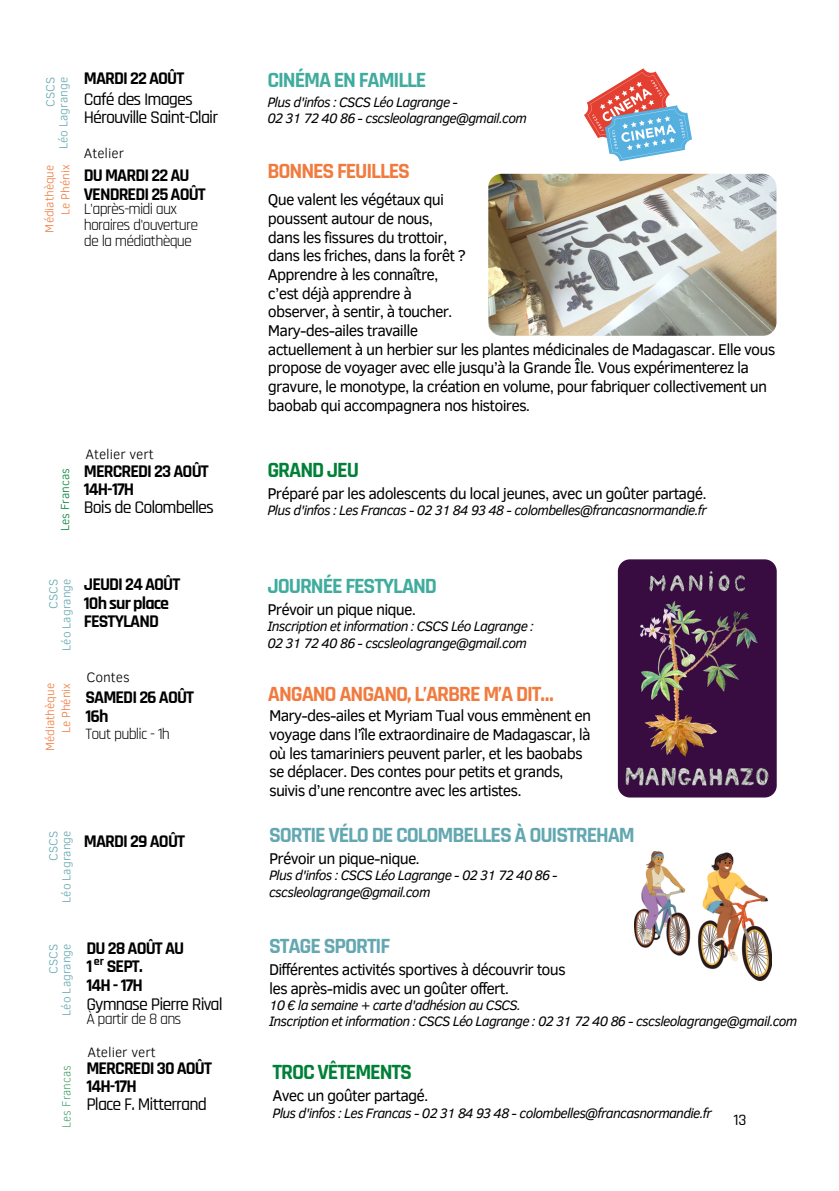
<style>
.page{position:relative;width:839px;height:1191px;background:#fff}
.page>*{position:absolute;margin:0;border:0;box-sizing:border-box;transform-origin:0 0}
.t1{font:700 22px "Rajdhani";letter-spacing:-.05em;color:#63a7b1}
.t2{font:700 22px "Rajdhani";letter-spacing:-.05em;color:#f07b3f}
.t3{font:700 22px "Rajdhani";letter-spacing:-.05em;color:#40ac9d}
.t4{font:700 22px "Rajdhani";letter-spacing:-.05em;color:#008037}
.t5{font:700 18px/18.6px "Rajdhani";letter-spacing:-.05em;color:#000}
.t6{font:500 18px "Rajdhani";letter-spacing:-.05em;color:#000}
.t7{font:16px/18.6px "Clear Sans";letter-spacing:-.05em;color:#000}
.t8{font:16px/16px "Rajdhani";letter-spacing:-.05em;color:#000}
.t9{font:500 16px "Rajdhani";color:#000}
.t10{font:italic 14px/16.4px "Clear Sans";letter-spacing:-.05em;color:#000}
.t11{font:300 14px "Clear Sans";color:#000}
.t12{font:300 12px "Clear Sans";color:#63a7b1}
.t13{font:300 12px "Clear Sans";color:#f07b3f}
.t14{font:100 12px "Clear Sans";color:#008037}
.t15{font:300 12px "Clear Sans";color:#008037}
.t16{font:700 12px "Rajdhani";color:#000}
</style>
<div class="page">
<img style="left:488px;top:174px;width:288px;height:162px;border-radius:13px">
<img style="left:617px;top:559px;width:159px;height:239px;border-radius:12px">
<svg style="left:584px;top:68px;width:108px;height:93px"></svg>
<img style="left:635px;top:852px;width:136px;height:129px">
<p class="t12" style="left:42px;top:107px;width:31px;rotate:-90deg">CSCS</p>
<p class="t12" style="left:55px;top:149px;width:73px;rotate:-90deg">Léo Lagrange</p>
<p class="t13" style="left:41px;top:233px;width:69px;rotate:-90deg">Médiathèque</p>
<p class="t13" style="left:57px;top:215px;width:52px;rotate:-90deg">Le Phénix</p>
<p class="t5" style="left:84px;top:70px;width:102px">MARDI 22 AOÛT</p>
<p class="t6" style="left:84px;top:88px;width:111px">Café des Images</p>
<p class="t6" style="left:84px;top:107px;width:136px">Hérouville Saint-Clair</p>
<p class="t11" style="left:84px;top:143px;width:42px">Atelier</p>
<p class="t5" style="left:84px;top:166px;width:123px">DU MARDI 22 AU<br>VENDREDI 25 AOÛT</p>
<p class="t8" style="left:84px;top:202px;width:116px">L'après-midi aux horaires d'ouverture</p>
<p class="t8" style="left:84px;top:234px;width:110px">de la médiathèque</p>
<p class="t15" style="left:56px;top:531px;width:65px;rotate:-90deg">Les Francas</p>
<p class="t11" style="left:85px;top:444px;width:70px">Atelier vert</p>
<p class="t5" style="left:84px;top:463px;width:126px">MERCREDI 23 AOÛT</p>
<p class="t5" style="left:84px;top:481px;width:52px">14H-17H</p>
<p class="t6" style="left:84px;top:496px;width:131px">Bois de Colombelles</p>
<p class="t3" style="left:267px;top:67px;width:161px">CINÉMA EN FAMILLE</p>
<p class="t10" style="left:267px;top:93px;width:192px">Plus d'infos : CSCS Léo Lagrange -</p>
<p class="t10" style="left:267px;top:109px;width:261px">02 31 72 40 86 - cscsleolagrange@gmail.com</p>
<p class="t2" style="left:267px;top:158px;width:144px">BONNES FEUILLES</p>
<p class="t7" style="left:268px;top:190px;width:178px">Que valent les végétaux qui</p>
<p class="t7" style="left:268px;top:208px;width:167px">poussent autour de nous,</p>
<p class="t7" style="left:268px;top:227px;width:181px">dans les fissures du trottoir,</p>
<p class="t7" style="left:268px;top:246px;width:199px">dans les friches, dans la forêt ?</p>
<p class="t7" style="left:268px;top:264px;width:172px">Apprendre à les connaître,</p>
<p class="t7" style="left:268px;top:283px;width:146px">c’est déjà apprendre à</p>
<p class="t7" style="left:268px;top:302px;width:186px">observer, à sentir, à toucher.</p>
<p class="t7" style="left:268px;top:320px;width:152px">Mary-des-ailes travaille</p>
<p class="t7" style="left:268px;top:339px;width:509px">actuellement à un herbier sur les plantes médicinales de Madagascar. Elle vous propose de voyager avec elle jusqu’à la Grande Île. Vous expérimenterez la gravure, le monotype, la création en volume, pour fabriquer collectivement un baobab qui accompagnera nos histoires.</p>
<p class="t4" style="left:267px;top:456px;width:93px">GRAND JEU</p>
<p class="t7" style="left:267px;top:483px;width:441px">Préparé par les adolescents du local jeunes, avec un goûter partagé.</p>
<p class="t10" style="left:267px;top:501px;width:441px">Plus d'infos : Les Francas - 02 31 84 93 48 - colombelles@francasnormandie.fr</p>
<p class="t12" style="left:45px;top:609px;width:31px;rotate:-90deg">CSCS</p>
<p class="t12" style="left:58px;top:651px;width:73px;rotate:-90deg">Léo Lagrange</p>
<p class="t13" style="left:41px;top:751px;width:69px;rotate:-90deg">Médiathèque</p>
<p class="t13" style="left:57px;top:733px;width:52px;rotate:-90deg">Le Phénix</p>
<p class="t12" style="left:45px;top:861px;width:31px;rotate:-90deg">CSCS</p>
<p class="t12" style="left:58px;top:903px;width:73px;rotate:-90deg">Léo Lagrange</p>
<p class="t5" style="left:84px;top:575px;width:98px">JEUDI 24 AOÛT</p>
<p class="t5" style="left:84px;top:594px;width:87px">10h sur place</p>
<p class="t5" style="left:84px;top:613px;width:77px">FESTYLAND</p>
<p class="t11" style="left:86px;top:667px;width:45px">Contes</p>
<p class="t3" style="left:267px;top:572px;width:171px">JOURNÉE FESTYLAND</p>
<p class="t7" style="left:267px;top:599px;width:150px">Prévoir un pique nique.</p>
<p class="t10" style="left:267px;top:617px;width:268px">Inscription et information : CSCS Léo Lagrange :</p>
<p class="t10" style="left:267px;top:634px;width:261px">02 31 72 40 86 - cscsleolagrange@gmail.com</p>
<p class="t5" style="left:85px;top:689px;width:110px">SAMEDI 26 AOÛT</p>
<p class="t2" style="left:268px;top:681px;width:287px">ANGANO ANGANO, L’ARBRE M’A DIT…</p>
<p class="t5" style="left:85px;top:707px;width:25px">16h</p>
<p class="t8" style="left:85px;top:726px;width:86px">Tout public - 1h</p>
<p class="t7" style="left:269px;top:706px;width:323px;text-align:justify">Mary-des-ailes et Myriam Tual vous emmènent en voyage dans l’île extraordinaire de Madagascar, là où les tamariniers peuvent parler, et les baobabs</p>
<p class="t7" style="left:269px;top:762px;width:296px">se déplacer. Des contes pour petits et grands, suivis d’une rencontre avec les artistes.</p>
<p class="t5" style="left:84px;top:832px;width:103px">MARDI 29 AOÛT</p>
<p class="t1" style="left:269px;top:821px;width:367px">SORTIE VÉLO DE COLOMBELLES À OUISTREHAM</p>
<p class="t7" style="left:269px;top:848px;width:152px">Prévoir un pique-nique.</p>
<p class="t10" style="left:269px;top:866px;width:290px">Plus d'infos : CSCS Léo Lagrange - 02 31 72 40 86 - cscsleolagrange@gmail.com</p>
<p class="t12" style="left:45px;top:974px;width:31px;rotate:-90deg">CSCS</p>
<p class="t12" style="left:58px;top:1016px;width:73px;rotate:-90deg">Léo Lagrange</p>
<p class="t14" style="left:58px;top:1128px;width:64px;rotate:-90deg">Les Francas</p>
<p class="t5" style="left:86px;top:939px;width:99px">DU 28 AOÛT AU</p>
<p class="t5" style="left:86px;top:958px;width:58px">1 SEPT.</p>
<p class="t5" style="left:86px;top:976px;width:58px">14H - 17H</p>
<p class="t6" style="left:86px;top:993px;width:138px">Gymnase Pierre Rival</p>
<p class="t8" style="left:86px;top:1012px;width:97px">À partir de 8 ans</p>
<p class="t16" style="left:94px;top:954px;width:12px">er</p>
<p class="t11" style="left:87px;top:1042px;width:70px">Atelier vert</p>
<p class="t5" style="left:86px;top:1059px;width:127px">MERCREDI 30 AOÛT</p>
<p class="t5" style="left:86px;top:1077px;width:52px">14H-17H</p>
<p class="t6" style="left:86px;top:1093px;width:122px">Place F. Mitterrand</p>
<p class="t1" style="left:269px;top:932px;width:123px">STAGE SPORTIF</p>
<p class="t7" style="left:269px;top:959px;width:298px">Différentes activités sportives à découvrir tous</p>
<p class="t7" style="left:269px;top:978px;width:241px">les après-midis avec un goûter offert.</p>
<p class="t10" style="left:269px;top:996px;width:253px">10 € la semaine + carte d'adhésion au CSCS.</p>
<p class="t10" style="left:269px;top:1012px;width:530px">Inscription et information : CSCS Léo Lagrange : 02 31 72 40 86 - cscsleolagrange@gmail.com</p>
<p class="t4" style="left:272px;top:1059px;width:141px">TROC VÊTEMENTS</p>
<p class="t7" style="left:272px;top:1086px;width:157px">Avec un goûter partagé.</p>
<p class="t10" style="left:272px;top:1104px;width:441px">Plus d'infos : Les Francas - 02 31 84 93 48 - colombelles@francasnormandie.fr</p>
<p class="t9" style="left:733px;top:1110px;width:15px">13</p>
</div>
